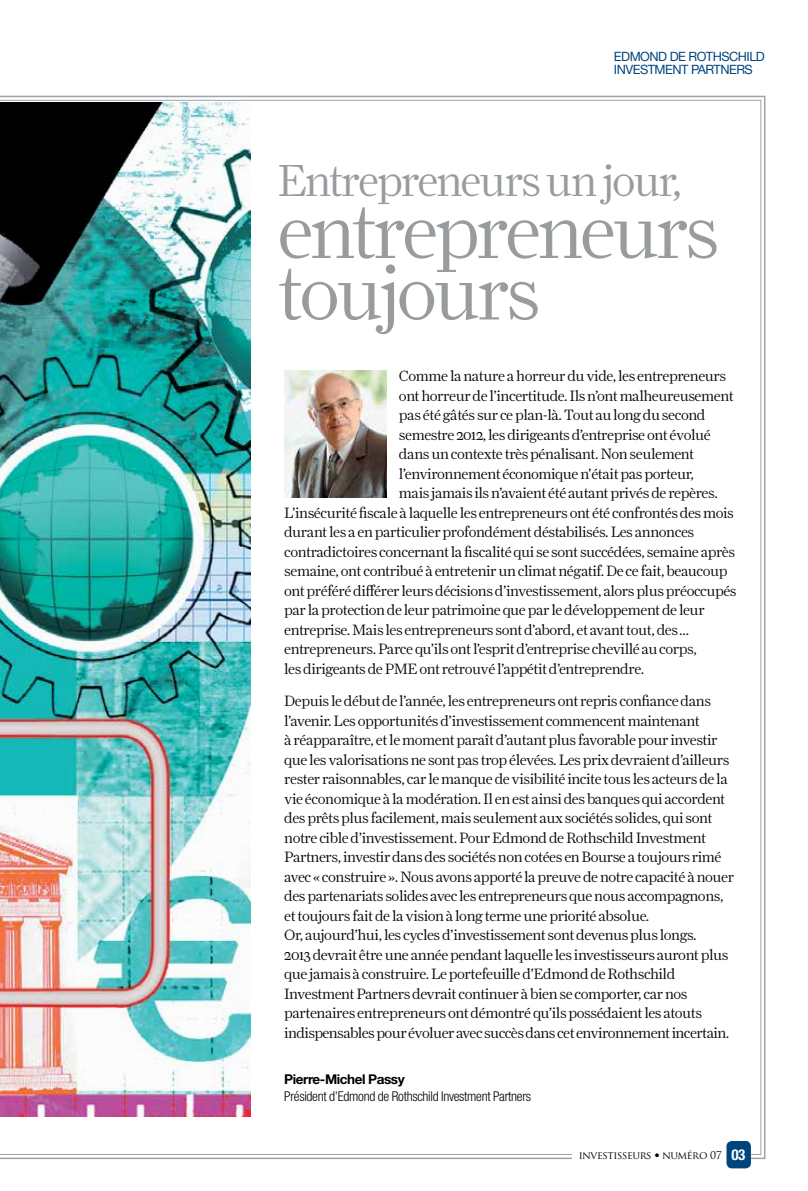
<style>
.page{position:relative;width:808px;height:1191px;background:#fff}
.page>*{position:absolute;margin:0;border:0;box-sizing:border-box;transform-origin:0 0}
.t1{font:78px/61.5px "Farnham Display Light OSF";letter-spacing:-.05em;color:#989c9f}
.t2{font:45px "Farnham Display Light OSF";letter-spacing:-.05em;color:#989c9f}
.t3{font:15px/19.5px "Farnham Display Light OSF";letter-spacing:-.03em;color:#000}
.t4{font:300 condensed 13.5px "Helvetica Neue LT Std";letter-spacing:-.02em;color:#000}
.t5{font:700 13.5px "Helvetica Neue LT Std";letter-spacing:-.03em;color:#000}
.t6{font:12.75px/13.5px "Helvetica Neue";letter-spacing:-.04em;color:#00447c}
.t7{font:10.5px "Trajan Pro";letter-spacing:-.04em;color:#000}
.s1{font-family:"Helvetica Neue LT Std";font-weight:300;font-stretch:condensed}
.s2{font-family:"Helvetica Neue LT Std";font-weight:700;font-stretch:condensed;font-size:15px;color:#fff}
</style>
<div class="page">
<img style="left:0;top:100px;width:761px;height:1054px">
<div style="left:573px;top:1149px;width:155px;height:12px;background:#fff"></div>
<div style="left:726px;top:1141px;width:25px;height:27px;background:#00447c;border-radius:5px"></div>
<p class="t6" style="left:614px;top:49px;width:152px">EDMOND DE ROTHSCHILD<br>INVESTMENT PARTNERS</p>
<h2 class="t2" style="left:277px;top:155px;width:407px">Entrepreneurs un jour,</h2>
<h1 class="t1" style="left:277px;top:200px;width:444px">entrepreneurs toujours</h1>
<p class="t3" style="left:399px;top:366px;width:329px">Comme la nature a horreur du vide, les entrepreneurs</p>
<p class="t3" style="left:399px;top:386px;width:336px">ont horreur de l’incertitude. Ils n’ont malheureusement</p>
<p class="t3" style="left:399px;top:405px;width:308px">pas été gâtés sur ce plan-là. Tout au long du second</p>
<p class="t3" style="left:399px;top:425px;width:313px">semestre 2012, les dirigeants d’entreprise ont évolué</p>
<p class="t3" style="left:399px;top:444px;width:297px">dans un contexte très pénalisant. Non seulement</p>
<p class="t3" style="left:399px;top:464px;width:297px">l’environnement économique n’était pas porteur,</p>
<p class="t3" style="left:399px;top:483px;width:320px">mais jamais ils n’avaient été autant privés de repères.</p>
<p class="t3" style="left:284px;top:503px;width:451px">L’insécurité fiscale à laquelle les entrepreneurs ont été confrontés des mois</p>
<p class="t3" style="left:284px;top:522px;width:411px">durant les a en particulier profondément déstabilisés. Les annonces</p>
<p class="t3" style="left:284px;top:542px;width:452px">contradictoires concernant la fiscalité qui se sont succédées, semaine après</p>
<p class="t3" style="left:284px;top:561px;width:445px">semaine, ont contribué à entretenir un climat négatif. De ce fait, beaucoup</p>
<p class="t3" style="left:284px;top:581px;width:454px">ont préféré différer leurs décisions d’investissement, alors plus préoccupés</p>
<p class="t3" style="left:284px;top:600px;width:422px">par la protection de leur patrimoine que par le développement de leur</p>
<p class="t3" style="left:284px;top:620px;width:407px">entreprise. Mais les entrepreneurs sont d’abord, et avant tout, des…</p>
<p class="t3" style="left:284px;top:639px;width:414px">entrepreneurs. Parce qu’ils ont l’esprit d’entreprise chevillé au corps,</p>
<p class="t3" style="left:284px;top:659px;width:361px">les dirigeants de PME ont retrouvé l’appétit d’entreprendre.</p>
<p class="t3" style="left:284px;top:691px;width:451px">Depuis le début de l’année, les entrepreneurs ont repris confiance dans l’avenir. Les opportunités d’investissement commencent maintenant<br>à réapparaître, et le moment paraît d’autant plus favorable pour investir que les valorisations ne sont pas trop élevées. Les prix devraient d’ailleurs rester raisonnables, car le manque de visibilité incite tous les acteurs de la vie économique à la modération. Il en est ainsi des banques qui accordent des prêts plus facilement, mais seulement aux sociétés solides, qui sont notre cible d’investissement. Pour Edmond de Rothschild Investment Partners, investir dans des sociétés non cotées en Bourse a toujours rimé avec « construire ». Nous avons apporté la preuve de notre capacité à nouer des partenariats solides avec les entrepreneurs que nous accompagnons, et toujours fait de la vision à long terme une priorité absolue.<br>Or, aujourd’hui, les cycles d’investissement sont devenus plus longs.<br>2013 devrait être une année pendant laquelle les investisseurs auront plus que jamais à construire. Le portefeuille d’Edmond de Rothschild Investment Partners devrait continuer à bien se comporter, car nos partenaires entrepreneurs ont démontré qu’ils possédaient les atouts indispensables pour évoluer avec succès dans cet environnement incertain.</p>
<p class="t5" style="left:284px;top:1071px;width:122px">Pierre-Michel Passy</p>
<p class="t4" style="left:284px;top:1088px;width:248px">Président d’Edmond de Rothschild Investment Partners</p>
<p class="t7" style="left:579px;top:1148px;width:168px">INVESTISSEURS <span class="s1">•</span> NUMÉRO 07 <span class="s2">03</span></p>
</div>
